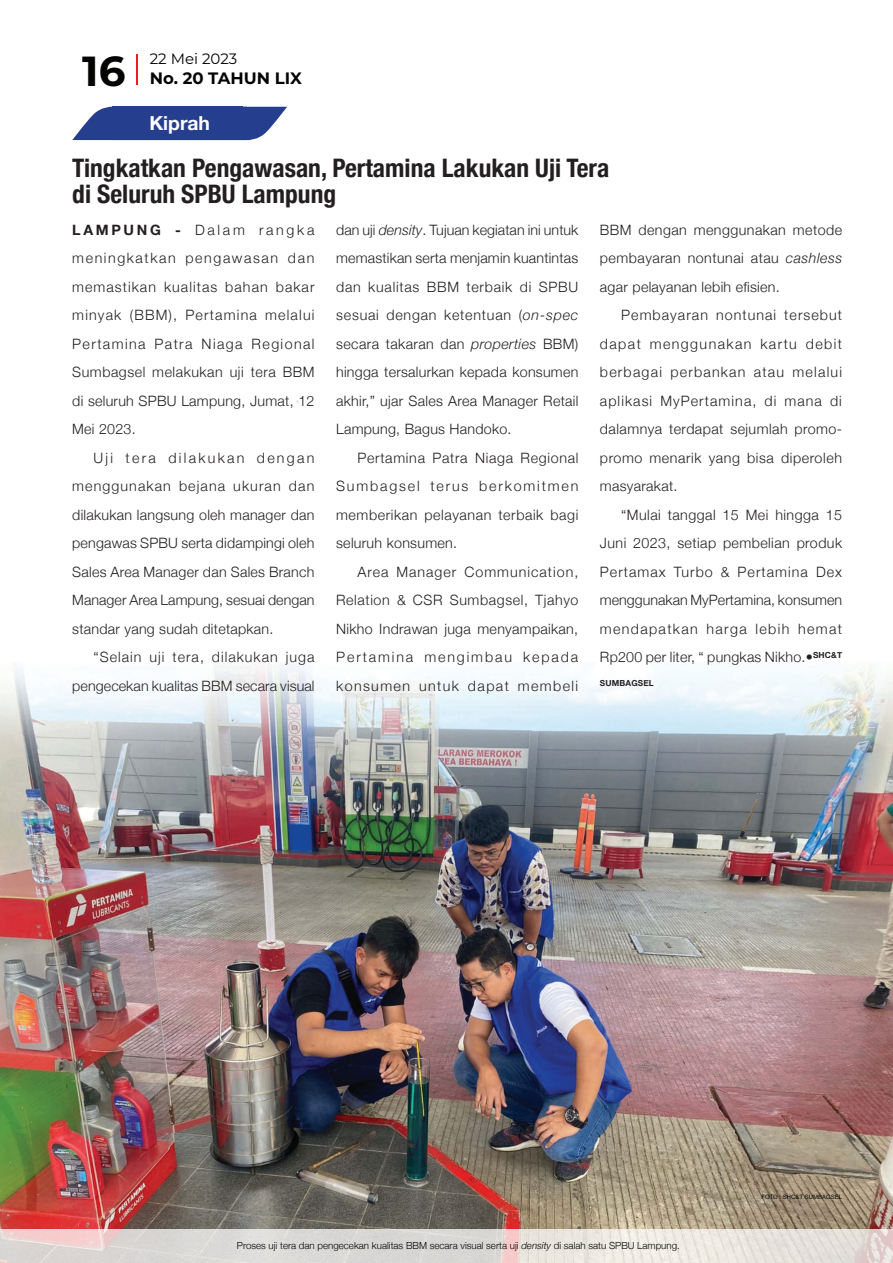
<style>
.page{position:relative;width:893px;height:1263px;background:#fff}
.page>*{position:absolute;margin:0;border:0;box-sizing:border-box;transform-origin:0 0}
.t1{font:700 42px "Montserrat";color:#040503}
.t2{font:700 condensed 25.5px/25.5px "Helvetica Neue";color:#231f20}
.t3{font:700 19.35px "Helvetica Neue";color:#fff}
.t4{font:700 16.5px "Montserrat";color:#040503}
.t5{font:15px "Montserrat";color:#040503}
.t6{font:300 14.25px/28.5px "Helvetica Neue";letter-spacing:.02em;color:#231f20;text-align:justify}
.t7{font:300 9.75px "Helvetica Neue";color:#040503}
.t8{font:700 8.25px "Helvetica Neue";letter-spacing:.02em;color:#231f20}
.t9{font:6px "Arial";color:#000}
.s1{font-weight:700}
.s2{font-style:italic}
</style>
<div class="page">
<img style="left:0;top:54px;width:893px;height:1175px">
<svg style="left:0;top:1229px;width:893px;height:34px;background:#e2dcd8"></svg>
<hr style="left:136px;top:55px;width:2px;height:30px;background:#ee1d23">
<svg style="left:72px;top:107px;width:215px;height:33px;background:#41589c"></svg>
<p class="t5" style="left:150px;top:49px;width:89px">22 Mei 2023</p>
<h1 class="t1" style="left:82px;top:40px;width:45px">16</h1>
<p class="t4" style="left:150px;top:66px;width:154px">No. 20 TAHUN LIX</p>
<h3 class="t3" style="left:149px;top:108px;width:62px">Kiprah</h3>
<h2 class="t2" style="left:72px;top:153px;width:539px">Tingkatkan Pengawasan, Pertamina Lakukan Uji Tera di Seluruh SPBU Lampung</h2>
<p class="t6" style="left:72px;top:214px;width:244px"><span class="s1">LAMPUNG -</span> Dalam rangka meningkatkan pengawasan dan memastikan kualitas bahan bakar minyak (BBM), Pertamina melalui Pertamina Patra Niaga Regional Sumbagsel melakukan uji tera BBM di seluruh SPBU Lampung, Jumat, 12<br>Mei 2023.</p>
<p class="t6" style="left:72px;top:442px;width:244px;text-indent:21px">Uji tera dilakukan dengan menggunakan bejana ukuran dan dilakukan langsung oleh manager dan pengawas SPBU serta didampingi oleh Sales Area Manager dan Sales Branch Manager Area Lampung, sesuai dengan standar yang sudah ditetapkan.</p>
<p class="t6" style="left:72px;top:642px;width:244px;text-align:right">“Selain uji tera, dilakukan juga pengecekan kualitas BBM secara visual</p>
<p class="t6" style="left:336px;top:214px;width:244px">dan uji <span class="s2">density</span>. Tujuan kegiatan ini untuk memastikan serta menjamin kuantintas dan kualitas BBM terbaik di SPBU sesuai dengan ketentuan (<span class="s2">on-spec </span>secara takaran dan <span class="s2">properties</span> BBM) hingga tersalurkan kepada konsumen akhir,” ujar Sales Area Manager Retail Lampung, Bagus Handoko.</p>
<p class="t6" style="left:336px;top:442px;width:244px;text-indent:21px">Pertamina Patra Niaga Regional Sumbagsel terus berkomitmen memberikan pelayanan terbaik bagi seluruh konsumen.</p>
<p class="t6" style="left:336px;top:556px;width:244px;text-indent:21px">Area Manager Communication, Relation &amp; CSR Sumbagsel, Tjahyo Nikho Indrawan juga menyampaikan, Pertamina mengimbau kepada konsumen untuk dapat membeli</p>
<p class="t6" style="left:600px;top:214px;width:244px">BBM dengan menggunakan metode pembayaran nontunai atau <span class="s2">cashless </span>agar pelayanan lebih efisien.</p>
<p class="t6" style="left:600px;top:300px;width:244px;text-indent:21px">Pembayaran nontunai tersebut dapat menggunakan kartu debit berbagai perbankan atau melalui aplikasi MyPertamina, di mana di dalamnya terdapat sejumlah promo&shy;promo menarik yang bisa diperoleh masyarakat.</p>
<p class="t6" style="left:600px;top:499px;width:244px;text-indent:21px">“Mulai tanggal 15 Mei hingga 15<br>Juni 2023, setiap pembelian produk Pertamax Turbo &amp; Pertamina Dex menggunakan MyPertamina, konsumen mendapatkan harga lebih hemat Rp200 per liter, “ pungkas Nikho.•<sup>SHC&amp;T</sup></p>
<p class="t8" style="left:600px;top:677px;width:55px">SUMBAGSEL</p>
<p class="t7" style="left:237px;top:1237px;width:444px">Proses uji tera dan pengecekan kualitas BBM secara visual serta uji <span class="s2">density</span> di salah satu SPBU Lampung.</p>
<p class="t9" style="left:761px;top:1193px;width:82px">FOTO : SHC&amp;T SUMBAGSEL</p>
</div>
